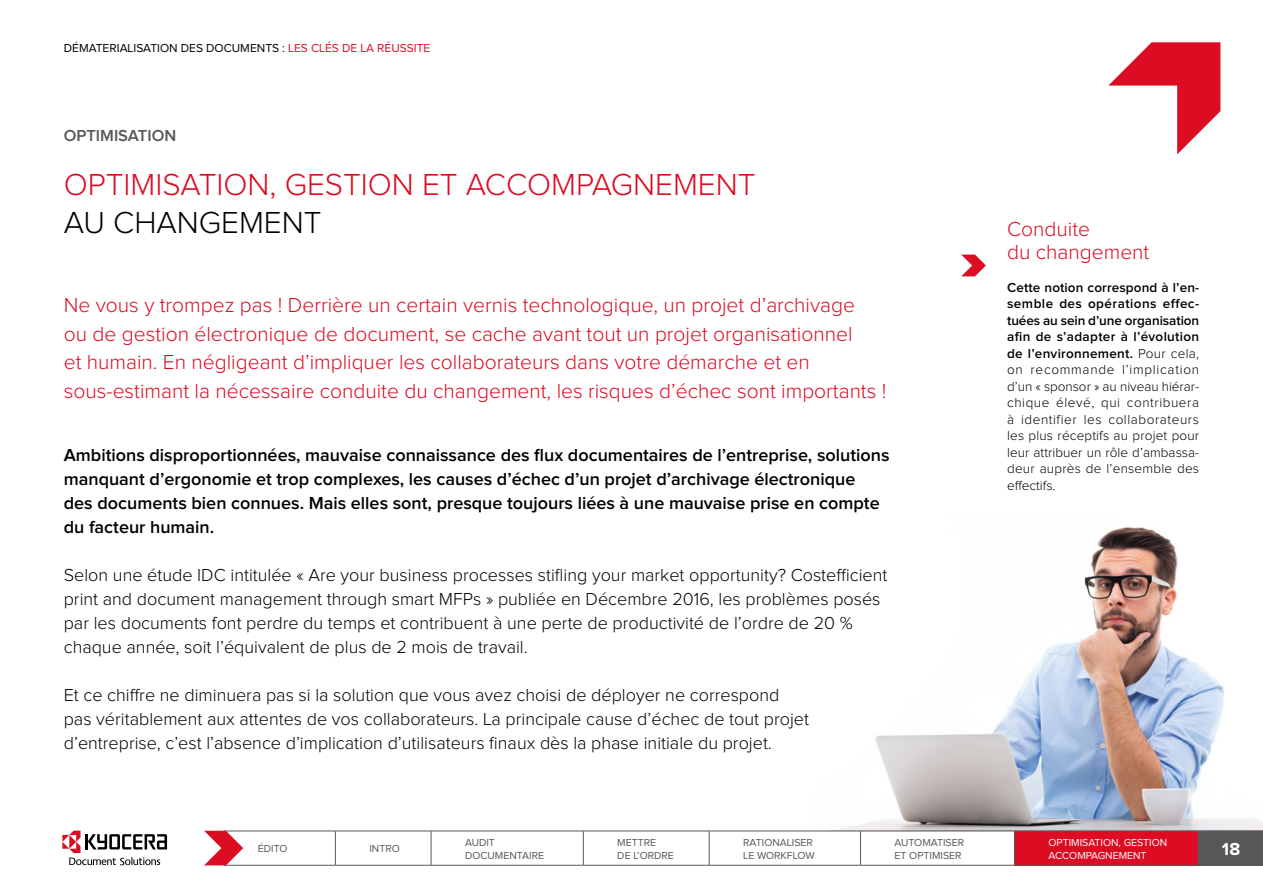
<style>
.page{position:relative;width:1263px;height:893px;background:#fff}
.page>*{position:absolute;margin:0;border:0;box-sizing:border-box;transform-origin:0 0}
.t1{font:300 31.5px "Proxima Nova";color:#dc0c23}
.t2{font:300 31.5px "Proxima Nova";color:#000}
.t3{font:300 21px/28.5px "Proxima Nova";color:#dc0c23}
.t4{font:300 18px/24px "Proxima Nova";color:#000}
.t5{font:600 18px/24px "Proxima Nova";color:#000}
.t6{font:700 18px "Proxima Nova";color:#fff}
.t7{font:600 16.5px "Proxima Nova";color:#575756}
.t8{font:300 13.5px/16.5px "Proxima Nova";letter-spacing:.005em;color:#000;text-align:justify}
.t9{font:12px "Proxima Nova";color:#000}
.t10{font:10.5px/12.6px "Proxima Nova";color:#575756}
.t11{font:10.5px/12.6px "Proxima Nova";color:#fff}
.s1{color:#dc0c23}
.s2{font-weight:600}
</style>
<div class="page">
<img style="left:815px;top:527px;width:448px;height:304px">
<svg style="left:1108px;top:42px;width:112px;height:112px"></svg>
<svg style="left:961px;top:255px;width:25px;height:21px"></svg>
<svg style="left:62px;top:831px;width:105px;height:34px"></svg>
<div style="left:1014px;top:831px;width:184px;height:34px;background:#dc0c23"></div>
<div style="left:1198px;top:831px;width:65px;height:34px;background:#575756"></div>
<hr style="left:1014px;top:831px;width:184px;height:1px;background:#575756">
<hr style="left:1014px;top:831px;width:1px;height:34px;background:#575756">
<hr style="left:335px;top:865px;width:96px;height:1px;background:#575756">
<hr style="left:431px;top:865px;width:152px;height:1px;background:#575756">
<hr style="left:583px;top:865px;width:126px;height:1px;background:#575756">
<hr style="left:709px;top:865px;width:151px;height:1px;background:#575756">
<hr style="left:860px;top:865px;width:154px;height:1px;background:#575756">
<hr style="left:1014px;top:865px;width:184px;height:1px;background:#575756">
<hr style="left:1198px;top:865px;width:65px;height:1px;background:#575756">
<hr style="left:224px;top:865px;width:111px;height:1px;background:#575756">
<svg style="left:204px;top:831px;width:810px;height:34px"></svg>
<p class="t9" style="left:64px;top:43px;width:368px">DÉMATERIALISATION DES DOCUMENTS : <span class="s1">LES CLÉS DE LA RÉUSSITE</span></p>
<p class="t7" style="left:64px;top:128px;width:114px">OPTIMISATION</p>
<h1 class="t1" style="left:64px;top:170px;width:693px">OPTIMISATION, GESTION ET ACCOMPAGNEMENT</h1>
<h1 class="t2" style="left:64px;top:208px;width:259px">AU CHANGEMENT</h1>
<p class="t3" style="left:64px;top:292px;width:824px">Ne vous y trompez pas ! Derrière un certain vernis technologique, un projet d’archivage<br>ou de gestion électronique de document, se cache avant tout un projet organisationnel<br>et humain. En négligeant d’impliquer les collaborateurs dans votre démarche et en sous-estimant la nécessaire conduite du changement, les risques d’échec sont importants !</p>
<p class="t5" style="left:64px;top:443px;width:827px">Ambitions disproportionnées, mauvaise connaissance des flux documentaires de l’entreprise, solutions manquant d’ergonomie et trop complexes, les causes d’échec d’un projet d’archivage électronique<br>des documents bien connues. Mais elles sont, presque toujours liées à une mauvaise prise en compte du facteur humain.</p>
<p class="t4" style="left:64px;top:563px;width:825px">Selon une étude IDC intitulée « Are your business processes stifling your market opportunity? Costefficient print and document management through smart MFPs » publiée en Décembre 2016, les problèmes posés par les documents font perdre du temps et contribuent à une perte de productivité de l’ordre de 20 % chaque année, soit l’équivalent de plus de 2 mois de travail.</p>
<p class="t4" style="left:64px;top:683px;width:747px">Et ce chiffre ne diminuera pas si la solution que vous avez choisi de déployer ne correspond pas véritablement aux attentes de vos collaborateurs. La principale cause d’échec de tout projet d’entreprise, c’est l’absence d’implication d’utilisateurs finaux dès la phase initiale du projet.</p>
<p class="t3" style="left:1007px;top:219px;width:144px;line-height:22.5px">Conduite<br>du changement</p>
<p class="t8" style="left:1007px;top:279px;width:194px"><span class="s2">Cette notion correspond à l’en&shy;semble des opérations effec&shy;tuées au sein d’une organisation afin de s’adapter à l’évolution de l’environnement.</span> Pour cela, on recommande l’implication d’un « sponsor » au niveau hiérar&shy;chique élevé, qui contribuera à identifier les collaborateurs les plus réceptifs au projet pour leur attribuer un rôle d’ambassa&shy;deur auprès de l’ensemble des effectifs.</p>
<p class="t10" style="left:258px;top:843px;width:31px">ÉDITO</p>
<p class="t10" style="left:369px;top:843px;width:32px">INTRO</p>
<p class="t10" style="left:465px;top:837px;width:80px">AUDIT<br>DOCUMENTAIRE</p>
<p class="t10" style="left:617px;top:837px;width:58px">METTRE<br>DE L’ORDRE</p>
<p class="t10" style="left:743px;top:837px;width:73px">RATIONALISER<br>LE WORKFLOW</p>
<p class="t10" style="left:894px;top:837px;width:71px">AUTOMATISER<br>ET OPTIMISER</p>
<p class="t11" style="left:1048px;top:837px;width:120px">OPTIMISATION, GESTION<br>ACCOMPAGNEMENT</p>
<p class="t6" style="left:1222px;top:841px;width:20px">18</p>
</div>
